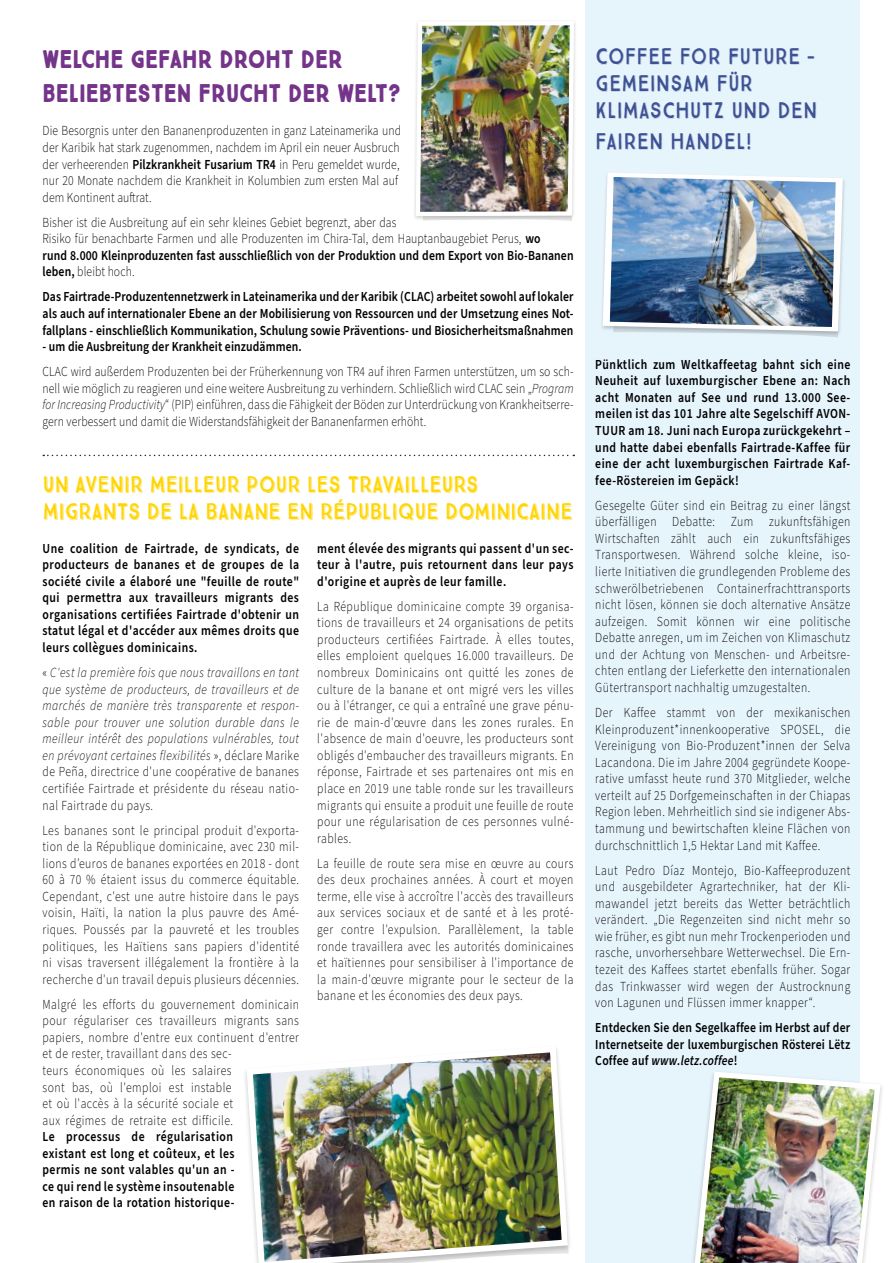
<style>
.page{position:relative;width:893px;height:1263px;background:#fff}
.page>*{position:absolute;margin:0;border:0;box-sizing:border-box;transform-origin:0 0}
.t1{font:900 25.5px/34.2px "True North";color:#74348a;scale:.85 1}
.t2{font:22.5px/27px "True North Rough 3 D";letter-spacing:-.02em;color:#ffd400;scale:.85 1}
.t3{font:22.5px/27px "True North Dots";color:#3e5193;scale:.85 1}
.t4{font:300 13.8px/16.5px "Source Sans Pro";letter-spacing:.03em;color:#000;text-align:justify;scale:.85 1}
.t5{font:600 13.8px/16.5px "Source Sans Pro";letter-spacing:.03em;color:#000;text-align:justify;scale:.85 1}
.t6{font:300 13.8px/16.5px "Source Sans Pro";letter-spacing:.01em;color:#000;scale:.85 1}
.t7{font:italic 300 13.8px/16.5px "Source Sans Pro";letter-spacing:.04em;color:#000;text-align:justify;scale:.85 1}
.t8{font:600 13.8px "Source Sans Pro";letter-spacing:.01em;color:#000;scale:.85 1}
.s1{font-weight:600}
.s2{font-style:italic}
.s3{font-style:normal}
</style>
<div class="page">
<div style="left:586px;top:0;width:274px;height:1263px;background:#e6f4fc"></div>
<img style="left:414px;top:22px;width:162px;height:199px">
<svg style="left:43px;top:455px;width:531px;height:1px"></svg>
<img style="left:245px;top:1049px;width:325px;height:214px">
<img style="left:602px;top:173px;width:243px;height:165px">
<div style="left:686px;top:1069px;width:199px;height:194px;background:#000;opacity:.2"></div>
<img style="left:688px;top:1069px;width:195px;height:194px">
<h1 class="t1" style="left:43px;top:42px;width:423px">WELCHE GEFAHR DROHT DER<br>BELIEBTESTEN FRUCHT DER WELT?</h1>
<p class="t6" style="left:43px;top:123px;width:423px">Die Besorgnis unter den Bananenproduzenten in ganz Lateinamerika und der Karibik hat stark zugenommen, nachdem im April ein neuer Ausbruch der verheerenden <span class="s1">Pilzkrankheit Fusarium TR4</span> in Peru gemeldet wurde, nur 20 Monate nachdem die Krankheit in Kolumbien zum ersten Mal auf dem Kontinent auftrat.</p>
<p class="t6" style="left:43px;top:214px;width:626px">Bisher ist die Ausbreitung auf ein sehr kleines Gebiet begrenzt, aber das<br>Risiko für benachbarte Farmen und alle Produzenten im Chira-Tal, dem Hauptanbaugebiet Perus, <span class="s1">wo<br>rund 8.000 Kleinproduzenten fast ausschließlich von der Produktion und dem Export von Bio-Bananen leben,</span> bleibt hoch.</p>
<p class="t5" style="left:43px;top:289px;width:626px">Das Fairtrade-Produzentennetzwerk in Lateinamerika und der Karibik (CLAC) arbeitet sowohl auf lokaler als auch auf internationaler Ebene an der Mobilisierung von Ressourcen und der Umsetzung eines Not&shy;fallplans - einschließlich Kommunikation, Schulung sowie Präventions- und Biosicherheitsmaßnahmen</p>
<p class="t8" style="left:43px;top:337px;width:307px">- um die Ausbreitung der Krankheit einzudämmen.</p>
<p class="t4" style="left:43px;top:364px;width:626px">CLAC wird außerdem Produzenten bei der Früherkennung von TR4 auf ihren Farmen unterstützen, um so sch&shy;nell wie möglich zu reagieren und eine weitere Ausbreitung zu verhindern. Schließlich wird CLAC sein „<span class="s2">Program for Increasing Productivity</span>“ (PIP) einführen, dass die Fähigkeit der Böden zur Unterdrückung von Krankheitserre&shy;gern verbessert und damit die Widerstandsfähigkeit der Bananenfarmen erhöht.</p>
<h2 class="t2" style="left:43px;top:471px;width:625px">UN AVENIR MEILLEUR POUR LES TRAVAILLEURS<br>MIGRANTS DE LA BANANE EN RÉPUBLIQUE DOMINICAINE</h2>
<p class="t5" style="left:43px;top:540px;width:303px">Une coalition de Fairtrade, de syndicats, de producteurs de bananes et de groupes de la société civile a élaboré une "feuille de route" qui permettra aux travailleurs migrants des organisations certifiées Fairtrade d'obtenir un statut légal et d'accéder aux mêmes droits que leurs collègues dominicains.</p>
<p class="t7" style="left:43px;top:665px;width:303px"><span class="s3">«</span> C'est la première fois que nous travaillons en tant que système de producteurs, de travailleurs et de marchés de manière très transparente et respon&shy;sable pour trouver une solution durable dans le meilleur intérêt des populations vulnérables, tout en prévoyant certaines flexibilités <span class="s3">», déclare Marike de Peña, directrice d'une coopérative de bananes certifiée Fairtrade et présidente du réseau natio&shy;nal Fairtrade du pays.</span></p>
<p class="t4" style="left:43px;top:822px;width:303px">Les bananes sont le principal produit d'exporta&shy;tion de la République dominicaine, avec 230 mil&shy;lions d’euros de bananes exportées en 2018 - dont 60 à 70 % étaient issus du commerce équitable.<br>Cependant, c'est une autre histoire dans le pays voisin, Haïti, la nation la plus pauvre des Amé&shy;riques. Poussés par la pauvreté et les troubles politiques, les Haïtiens sans papiers d'identité ni visas traversent illégalement la frontière à la recherche d'un travail depuis plusieurs décennies.</p>
<p class="t4" style="left:43px;top:996px;width:303px;text-align:left">Malgré les efforts du gouvernement dominicain pour régulariser ces travailleurs migrants sans papiers, nombre d'entre eux continuent d'entrer et de rester, travaillant dans des sec-<br>teurs économiques où les salaires<br>sont bas, où l'emploi est instable<br>et où l'accès à la sécurité sociale et<br>aux régimes de retraite est difficile.</p>
<p class="t5" style="left:43px;top:1129px;width:227px">Le processus de régularisation existant est long et coûteux, et les permis ne sont valables qu'un an - ce qui rend le système insoutenable en raison de la rotation historique-</p>
<p class="t5" style="left:317px;top:540px;width:303px">ment élevée des migrants qui passent d'un sec&shy;teur à l'autre, puis retournent dans leur pays d'origine et auprès de leur famille.</p>
<p class="t4" style="left:317px;top:598px;width:303px">La République dominicaine compte 39 organisa&shy;tions de travailleurs et 24 organisations de petits producteurs certifiées Fairtrade. À elles toutes, elles emploient quelques 16.000 travailleurs. De nombreux Dominicains ont quitté les zones de culture de la banane et ont migré vers les villes ou à l'étranger, ce qui a entraîné une grave pénu&shy;rie de main-d'œuvre dans les zones rurales. En l'absence de main d'oeuvre, les producteurs sont obligés d'embaucher des travailleurs migrants. En réponse, Fairtrade et ses partenaires ont mis en place en 2019 une table ronde sur les travailleurs migrants qui ensuite a produit une feuille de route pour une régularisation de ces personnes vulné&shy;rables.</p>
<p class="t4" style="left:317px;top:855px;width:303px">La feuille de route sera mise en œuvre au cours des deux prochaines années. À court et moyen terme, elle vise à accroître l'accès des travailleurs aux services sociaux et de santé et à les proté&shy;ger contre l'expulsion. Parallèlement, la table ronde travaillera avec les autorités dominicaines et haïtiennes pour sensibiliser à l'importance de la main-d'œuvre migrante pour le secteur de la banane et les économies des deux pays.</p>
<h2 class="t3" style="left:595px;top:43px;width:263px">COFFEE FOR FUTURE –<br>GEMEINSAM FÜR<br>KLIMASCHUTZ UND DEN</h2>
<h2 class="t3" style="left:595px;top:128px;width:186px">FAIREN HANDEL!</h2>
<p class="t5" style="left:595px;top:356px;width:302px">Pünktlich zum Weltkaffeetag bahnt sich eine Neuheit auf luxemburgischer Ebene an: Nach acht Monaten auf See und rund 13.000 See&shy;meilen ist das 101 Jahre alte Segelschiff AVON-TUUR am 18. Juni nach Europa zurückgekehrt – und hatte dabei ebenfalls Fairtrade-Kaffee für eine der acht luxemburgischen Fairtrade Kaf&shy;fee-Röstereien im Gepäck!</p>
<p class="t4" style="left:595px;top:497px;width:302px">Gesegelte Güter sind ein Beitrag zu einer längst überfälligen Debatte: Zum zukunftsfähigen Wirtschaften zählt auch ein zukunftsfähiges Transportwesen. Während solche kleine, iso&shy;lierte Initiativen die grundlegenden Probleme des schwerölbetriebenen Containerfrachttransports nicht lösen, können sie doch alternative Ansätze aufzeigen. Somit können wir eine politische Debatte anregen, um im Zeichen von Klimaschutz und der Achtung von Menschen- und Arbeitsre&shy;chten entlang der Lieferkette den internationalen Gütertransport nachhaltig umzugestalten.</p>
<p class="t4" style="left:595px;top:705px;width:302px">Der Kaffee stammt von der mexikanischen Kleinproduzent*innenkooperative SPOSEL, die Vereinigung von Bio-Produzent*innen der Selva Lacandona. Die im Jahre 2004 gegründete Koope&shy;rative umfasst heute rund 370 Mitglieder, welche verteilt auf 25 Dorfgemeinschaften in der Chiapas Region leben. Mehrheitlich sind sie indigener Abs&shy;tammung und bewirtschaften kleine Flächen von durchschnittlich 1,5 Hektar Land mit Kaffee.</p>
<p class="t4" style="left:595px;top:862px;width:302px">Laut Pedro Díaz Montejo, Bio-Kaffeeproduzent und ausgebildeter Agrartechniker, hat der Kli&shy;mawandel jetzt bereits das Wetter beträchtlich verändert. „Die Regenzeiten sind nicht mehr so wie früher, es gibt nun mehr Trockenperioden und rasche, unvorhersehbare Wetterwechsel. Die Ern&shy;tezeit des Kaffees startet ebenfalls früher. Sogar das Trinkwasser wird wegen der Austrocknung von Lagunen und Flüssen immer knapper“.</p>
<p class="t5" style="left:595px;top:1020px;width:302px">Entdecken Sie den Segelkaffee im Herbst auf der Internetseite der luxemburgischen Rösterei Lëtz Coffee auf <span class="s2">www.letz.coffee</span>!</p>
</div>
